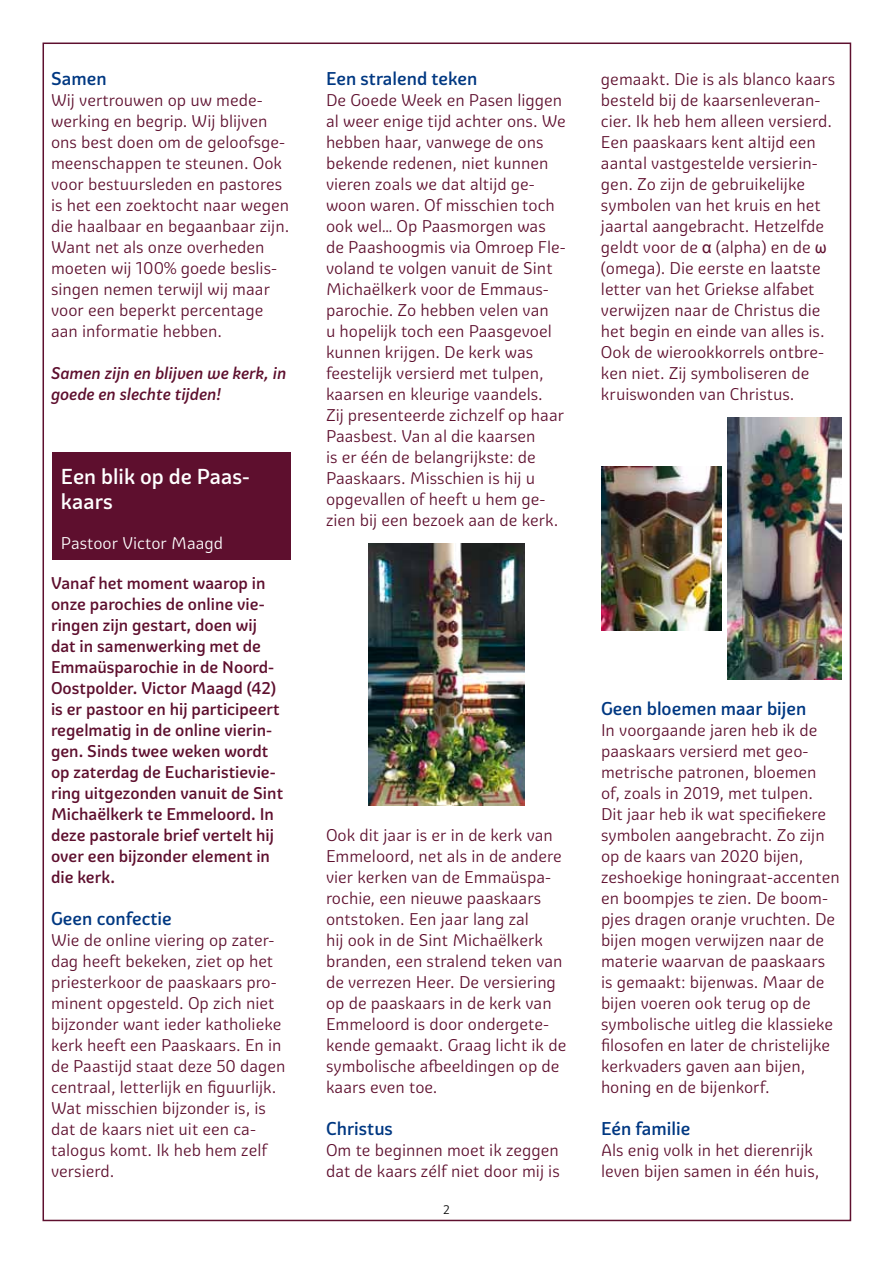
<style>
.page{position:relative;width:893px;height:1263px;background:#fff}
.page>*{position:absolute;margin:0;border:0;box-sizing:border-box;transform-origin:0 0}
.t1{font:500 21px/25.2px "Graviola";color:#fff}
.t2{font:500 18px "Graviola";color:#003882}
.t3{font:16.5px/21px "Graviola";color:#5e0f2e}
.t4{font:500 16.5px/21px "Graviola";color:#5e0f2e}
.t5{font:italic 500 16.5px/21px "Graviola";color:#5e0f2e}
.t6{font:16.5px "Graviola";color:#fff}
.t7{font:12px "Graviola";color:#000}
.s1{font-family:"Microsoft Sans Serif"}
</style>
<div class="page">
<div style="left:52px;top:452px;width:239px;height:107px;background:#5e0f2e"></div>
<img style="left:368px;top:544px;width:157px;height:262px">
<img style="left:601px;top:467px;width:120px;height:163px">
<img style="left:728px;top:418px;width:114px;height:262px">
<p class="t2" style="left:51px;top:67px;width:57px">Samen</p>
<p class="t3" style="left:51px;top:89px;width:240px">Wij vertrouwen op uw mede&shy;werking en begrip. Wij blijven ons best doen om de geloofsge&shy;meenschappen te steunen. Ook voor bestuursleden en pastores is het een zoektocht naar wegen die haalbaar en begaanbaar zijn.<br>Want net als onze overheden moeten wij 100% goede beslis&shy;singen nemen terwijl wij maar voor een beperkt percentage aan informatie hebben.</p>
<p class="t5" style="left:51px;top:362px;width:237px">Samen zijn en blijven we kerk, in goede en slechte tijden!</p>
<p class="t1" style="left:61px;top:464px;width:190px">Een blik op de Paas&shy;kaars</p>
<p class="t6" style="left:61px;top:533px;width:164px">Pastoor Victor Maagd</p>
<p class="t4" style="left:51px;top:572px;width:234px">Vanaf het moment waarop in onze parochies de online vie&shy;ringen zijn gestart, doen wij dat in samenwerking met de<br>Emmaüsparochie in de Noord-<br>Oostpolder. Victor Maagd (42) is er pastoor en hij participeert regelmatig in de online vierin&shy;gen. Sinds twee weken wordt op zaterdag de Eucharistievie&shy;ring uitgezonden vanuit de Sint<br>Michaëlkerk te Emmeloord. In deze pastorale brief vertelt hij over een bijzonder element in die kerk.</p>
<p class="t2" style="left:51px;top:907px;width:122px">Geen confectie</p>
<p class="t3" style="left:51px;top:929px;width:236px">Wie de online viering op zater&shy;dag heeft bekeken, ziet op het priesterkoor de paaskaars pro&shy;minent opgesteld. Op zich niet bijzonder want ieder katholieke kerk heeft een Paaskaars. En in de Paastijd staat deze 50 dagen centraal, letterlijk en figuurlijk.<br>Wat misschien bijzonder is, is dat de kaars niet uit een ca&shy;talogus komt. Ik heb hem zelf versierd.</p>
<p class="t2" style="left:326px;top:67px;width:153px">Een stralend teken</p>
<p class="t3" style="left:326px;top:89px;width:241px">De Goede Week en Pasen liggen al weer enige tijd achter ons. We hebben haar, vanwege de ons bekende redenen, niet kunnen vieren zoals we dat altijd ge&shy;woon waren. Of misschien toch ook wel… Op Paasmorgen was de Paashoogmis via Omroep Fle&shy;voland te volgen vanuit de Sint<br>Michaëlkerk voor de Emmaus&shy;parochie. Zo hebben velen van<br>u hopelijk toch een Paasgevoel kunnen krijgen. De kerk was feestelijk versierd met tulpen, kaarsen en kleurige vaandels.<br>Zij presenteerde zichzelf op haar<br>Paasbest. Van al die kaarsen<br>is er één de belangrijkste: de<br>Paaskaars. Misschien is hij u opgevallen of heeft u hem ge&shy;zien bij een bezoek aan de kerk.</p>
<p class="t3" style="left:601px;top:68px;width:236px">gemaakt. Die is als blanco kaars besteld bij de kaarsenleveran&shy;cier. Ik heb hem alleen versierd.<br>Een paaskaars kent altijd een aantal vastgestelde versierin&shy;gen. Zo zijn de gebruikelijke symbolen van het kruis en het jaartal aangebracht. Hetzelfde geldt voor de <span class="s1">α</span> (alpha) en de <span class="s1">ω </span>(omega). Die eerste en laatste letter van het Griekse alfabet verwijzen naar de Christus die het begin en einde van alles is.<br>Ook de wierookkorrels ontbre&shy;ken niet. Zij symboliseren de kruiswonden van Christus.</p>
<p class="t3" style="left:326px;top:824px;width:242px">Ook dit jaar is er in de kerk van<br>Emmeloord, net als in de andere vier kerken van de Emmaüspa&shy;rochie, een nieuwe paaskaars ontstoken. Een jaar lang zal<br>hij ook in de Sint Michaëlkerk branden, een stralend teken van de verrezen Heer. De versiering op de paaskaars in de kerk van<br>Emmeloord is door ondergete&shy;kende gemaakt. Graag licht ik de symbolische afbeeldingen op de kaars even toe.</p>
<p class="t2" style="left:326px;top:1117px;width:68px">Christus</p>
<p class="t3" style="left:326px;top:1139px;width:235px">Om te beginnen moet ik zeggen dat de kaars zélf niet door mij is</p>
<p class="t7" style="left:443px;top:1202px;width:8px">2</p>
<p class="t2" style="left:601px;top:697px;width:207px">Geen bloemen maar bijen</p>
<p class="t3" style="left:601px;top:719px;width:240px">In voorgaande jaren heb ik de paaskaars versierd met geo&shy;metrische patronen, bloemen<br>of, zoals in 2019, met tulpen.<br>Dit jaar heb ik wat specifiekere symbolen aangebracht. Zo zijn op de kaars van 2020 bijen, zeshoekige honingraat-accenten en boompjes te zien. De boom&shy;pjes dragen oranje vruchten. De bijen mogen verwijzen naar de materie waarvan de paaskaars is gemaakt: bijenwas. Maar de bijen voeren ook terug op de symbolische uitleg die klassieke filosofen en later de christelijke kerkvaders gaven aan bijen, honing en de bijenkorf.</p>
<p class="t2" style="left:601px;top:1117px;width:91px">Eén familie</p>
<p class="t3" style="left:601px;top:1139px;width:220px">Als enig volk in het dierenrijk leven bijen samen in één huis,</p>
</div>
